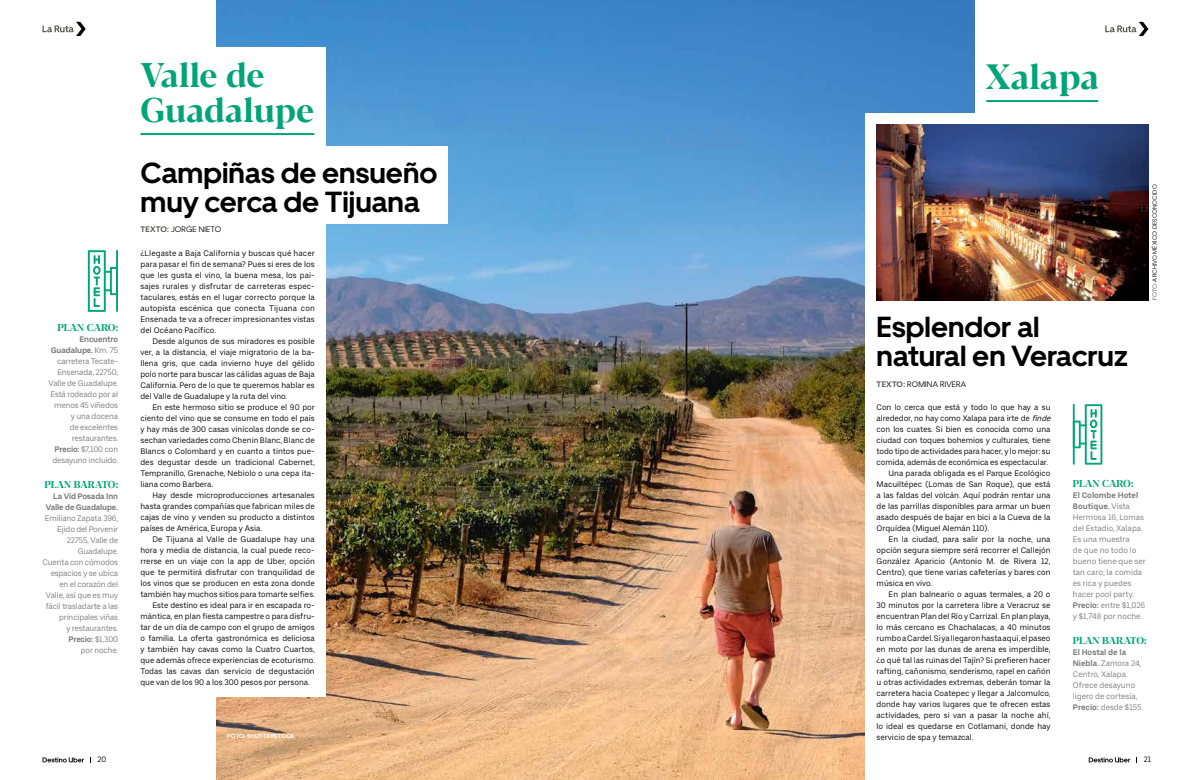
<style>
.page{position:relative;width:1191px;height:780px;background:#fff}
.page>*{position:absolute;margin:0;border:0;box-sizing:border-box;transform-origin:0 0}
.t1{font:700 35px "Blacker Display";color:#00a478}
.t2{font:700 34px/35px "Blacker Display";color:#00a478}
.t3{font:700 29px/29px "Uber Move";color:#000}
.t4{font:700 10px "Blacker Display";color:#00a478}
.t5{font:8px/11px "Uber Move Text";color:#000;text-align:justify}
.t6{font:8px/11px "Uber Move Text";letter-spacing:-.02em;color:#7a7a7a;text-align:right}
.t7{font:8px/11px "Uber Move Text";color:#7a7a7a}
.t8{font:8px "Uber Move";letter-spacing:.03em;color:#000}
.t9{font:700 8px/11px "Uber Move Text";letter-spacing:-.02em;color:#7a7a7a;text-align:right}
.t10{font:7.8px "Uber Move Text";color:#000}
.t11{font:6px "Uber Move";letter-spacing:.025em;color:#000}
.t12{font:700 6px "Uber Move";letter-spacing:.025em;color:#fff}
.s1{font-weight:700}
.s2{font-weight:700;color:#575654}
.s3{color:#575654}
.s4{font-style:italic}
</style>
<div class="page">
<svg style="left:43px;top:757px;width:41px;height:5px"></svg>
<svg style="left:1088px;top:757px;width:42px;height:5px"></svg>
<svg style="left:1105px;top:22px;width:43px;height:14px"></svg>
<svg style="left:43px;top:22px;width:43px;height:14px"></svg>
<img style="left:216px;top:0;width:758px;height:780px">
<div style="left:865px;top:113px;width:207px;height:667px;background:#fff"></div>
<div style="left:107px;top:47px;width:219px;height:649px;background:#fff"></div>
<img style="left:876px;top:124px;width:272px;height:176px">
<div style="left:89px;top:146px;width:359px;height:77px;background:#fff"></div>
<hr style="left:986px;top:100px;width:112px;height:2px;background:#00a478">
<hr style="left:140px;top:133px;width:174px;height:2px;background:#00a478">
<svg style="left:88px;top:250px;width:30px;height:62px"></svg>
<svg style="left:1072px;top:404px;width:30px;height:60px"></svg>
<p class="t4" style="left:58px;top:321px;width:62px">PLAN CARO:</p>
<p class="t6" style="left:49px;top:333px;width:71px"><span class="s1">Encuentro<br>Guadalupe.</span> Km. 75 carretera Tecate-<br>Ensenada, 22750,<br>Valle de Guadalupe.<br>Está rodeado por al menos 45 viñedos y una docena<br>de excelentes restaurantes.<br><span class="s1">Precio:</span> $7,100 con desayuno incluido.</p>
<p class="t4" style="left:44px;top:478px;width:75px">PLAN BARATO:</p>
<p class="t9" style="left:46px;top:490px;width:74px">La Vid Posada Inn<br>Valle de Guadalupe.</p>
<p class="t6" style="left:43px;top:512px;width:77px">Emiliano Zapata 396,<br>Ejido del Porvenir<br>22755, Valle de<br>Guadalupe.<br>Cuenta con cómodos espacios y se ubica en el corazón del<br>Valle, así que es muy fácil trasladarte a las principales viñas<br>y restaurantes.<br><span class="s1">Precio:</span> $1,300<br>por noche.</p>
<h2 class="t2" style="left:140px;top:59px;width:175px">Valle de<br>Guadalupe</h2>
<h3 class="t3" style="left:140px;top:158px;width:298px">Campiñas de ensueño muy cerca de Tijuana</h3>
<p class="t8" style="left:140px;top:225px;width:82px"><span class="s2">TEXTO:</span> JORGE NIETO</p>
<p class="t5" style="left:140px;top:248px;width:176px">¿Llegaste a Baja California y buscas qué hacer para pasar el fin de semana? Pues si eres de los que les gusta el vino, la buena mesa, los pai&shy;sajes rurales y disfrutar de carreteras espec&shy;taculares, estás en el lugar correcto porque la autopista escénica que conecta Tijuana con Ensenada te va a ofrecer impresionantes vistas del Océano Pacífico.</p>
<p class="t5" style="left:140px;top:336px;width:176px;text-indent:12px">Desde algunos de sus miradores es posible ver, a la distancia, el viaje migratorio de la ba&shy;llena gris, que cada invierno huye del gélido polo norte para buscar las cálidas aguas de Baja California. Pero de lo que te queremos hablar es del Valle de Guadalupe y la ruta del vino.</p>
<p class="t5" style="left:140px;top:402px;width:176px;text-indent:12px">En este hermoso sitio se produce el 90 por ciento del vino que se consume en todo el país y hay más de 300 casas vinícolas donde se co&shy;sechan variedades como Chenin Blanc, Blanc de Blancs o Colombard y en cuanto a tintos pue&shy;des degustar desde un tradicional Cabernet, Tempranillo, Grenache, Nebiolo o una cepa ita&shy;liana como Barbera.</p>
<p class="t5" style="left:140px;top:490px;width:176px;text-indent:12px">Hay desde microproducciones artesanales hasta grandes compañías que fabrican miles de cajas de vino y venden su producto a distintos países de América, Europa y Asia.</p>
<p class="t5" style="left:152px;top:534px;width:164px">De Tijuana al Valle de Guadalupe hay una</p>
<p class="t5" style="left:140px;top:545px;width:176px">hora y media de distancia, la cual puede reco-</p>
<p class="t5" style="left:140px;top:556px;width:176px">rrerse en un viaje con la app de Uber, opción</p>
<p class="t5" style="left:140px;top:567px;width:176px">que te permitirá disfrutar con tranquilidad de</p>
<p class="t5" style="left:140px;top:578px;width:176px">los vinos que se producen en esta zona donde</p>
<p class="t5" style="left:140px;top:589px;width:176px">también hay muchos sitios para tomarte selfies.</p>
<p class="t5" style="left:152px;top:600px;width:164px">Este destino es ideal para ir en escapada ro-</p>
<p class="t5" style="left:140px;top:611px;width:176px">mántica, en plan fiesta campestre o para disfru-</p>
<p class="t5" style="left:140px;top:622px;width:176px">tar de un día de campo con el grupo de amigos</p>
<p class="t5" style="left:140px;top:633px;width:176px">o familia. La oferta gastronómica es deliciosa</p>
<p class="t5" style="left:140px;top:644px;width:176px">y también hay cavas como la Cuatro Cuartos,</p>
<p class="t5" style="left:140px;top:655px;width:176px">que además ofrece experiencias de ecoturismo.</p>
<p class="t5" style="left:140px;top:666px;width:176px">Todas las cavas dan servicio de degustación</p>
<p class="t5" style="left:140px;top:677px;width:171px">que van de los 90 a los 300 pesos por persona.</p>
<p class="t12" style="left:228px;top:732px;width:68px">FOTO: SHUTTERSTOCK</p>
<h1 class="t1" style="left:986px;top:56px;width:115px">Xalapa</h1>
<h3 class="t3" style="left:876px;top:312px;width:253px">Esplendor al natural en Veracruz</h3>
<p class="t8" style="left:876px;top:379px;width:91px"><span class="s2">TEXTO:</span> ROMINA RIVERA</p>
<p class="t11" style="left:1151px;top:300px;width:117px;rotate:-90deg"><span class="s3">FOTO:</span> ARCHIVO MÉXICO DESCONOCIDO</p>
<p class="t5" style="left:876px;top:402px;width:175px">Con lo cerca que está y todo lo que hay a su</p>
<p class="t5" style="left:876px;top:413px;width:178px">alrededor, no hay como Xalapa para irte de <span class="s4">finde</span></p>
<p class="t5" style="left:876px;top:424px;width:175px">con los cuates. Si bien es conocida como una</p>
<p class="t5" style="left:876px;top:435px;width:175px">ciudad con toques bohemios y culturales, tiene</p>
<p class="t5" style="left:876px;top:446px;width:175px">todo tipo de actividades para hacer, y lo mejor: su</p>
<p class="t5" style="left:876px;top:457px;width:173px">comida, además de económica es espectacular.</p>
<p class="t5" style="left:888px;top:468px;width:163px">Una parada obligada es el Parque Ecológico</p>
<p class="t5" style="left:876px;top:479px;width:175px">Macuiltépec (Lomas de San Roque), que está</p>
<p class="t5" style="left:876px;top:490px;width:175px">a las faldas del volcán. Aquí podrán rentar una</p>
<p class="t5" style="left:876px;top:501px;width:175px">de las parrillas disponibles para armar un buen</p>
<p class="t5" style="left:876px;top:512px;width:175px">asado después de bajar en bici a la Cueva de la</p>
<p class="t5" style="left:876px;top:523px;width:114px">Orquídea (Miguel Alemán 110).</p>
<p class="t5" style="left:888px;top:534px;width:163px">En la ciudad, para salir por la noche, una</p>
<p class="t5" style="left:876px;top:545px;width:175px">opción segura siempre será recorrer el Callejón</p>
<p class="t5" style="left:876px;top:556px;width:175px">González Aparicio (Antonio M. de Rivera 12,</p>
<p class="t5" style="left:876px;top:567px;width:175px">Centro), que tiene varias cafeterías y bares con</p>
<p class="t5" style="left:876px;top:578px;width:57px">música en vivo.</p>
<p class="t5" style="left:888px;top:589px;width:163px">En plan balneario o aguas termales, a 20 o</p>
<p class="t5" style="left:876px;top:600px;width:175px">30 minutos por la carretera libre a Veracruz se</p>
<p class="t5" style="left:876px;top:611px;width:175px">encuentran Plan del Río y Carrizal. En plan playa,</p>
<p class="t5" style="left:876px;top:622px;width:175px">lo más cercano es Chachalacas, a 40 minutos</p>
<p class="t5" style="left:876px;top:633px;width:175px">rumbo a Cardel. Si ya llegaron hasta aquí, el paseo</p>
<p class="t5" style="left:876px;top:644px;width:175px">en moto por las dunas de arena es imperdible,</p>
<p class="t5" style="left:876px;top:655px;width:175px">¿o qué tal las ruinas del Tajín? Si prefieren hacer</p>
<p class="t5" style="left:876px;top:666px;width:175px">rafting, cañonismo, senderismo, rapel en cañón</p>
<p class="t5" style="left:876px;top:677px;width:175px">u otras actividades extremas, deberán tomar la</p>
<p class="t5" style="left:876px;top:688px;width:175px">carretera hacia Coatepec y llegar a Jalcomulco,</p>
<p class="t5" style="left:876px;top:699px;width:175px">donde hay varios lugares que te ofrecen estas</p>
<p class="t5" style="left:876px;top:710px;width:175px">actividades, pero si van a pasar la noche ahí,</p>
<p class="t5" style="left:876px;top:721px;width:175px">lo ideal es quedarse en Cotlamani, donde hay</p>
<p class="t5" style="left:876px;top:732px;width:99px">servicio de spa y temazcal.</p>
<p class="t4" style="left:1072px;top:477px;width:62px">PLAN CARO:</p>
<p class="t7" style="left:1072px;top:489px;width:74px"><span class="s1">El Colombe Hotel<br>Boutique.</span> Vista<br>Hermosa 16, Lomas del Estadio, Xalapa.<br>Es una muestra<br>de que no todo lo bueno tiene que ser tan caro; la comida es rica y puedes hacer pool party.<br><span class="s1">Precio:</span> entre $1,026 y $1,748 por noche.</p>
<p class="t4" style="left:1072px;top:634px;width:75px">PLAN BARATO:</p>
<p class="t7" style="left:1072px;top:646px;width:72px"><span class="s1">El Hostal de la<br>Niebla.</span> Zamora 24,<br>Centro, Xalapa.<br>Ofrece desayuno ligero de cortesía,<br><span class="s1">Precio:</span> desde $155.</p>
<p class="t10" style="left:98px;top:754px;width:10px">20</p>
<p class="t10" style="left:1143px;top:754px;width:9px">21</p>
</div>
